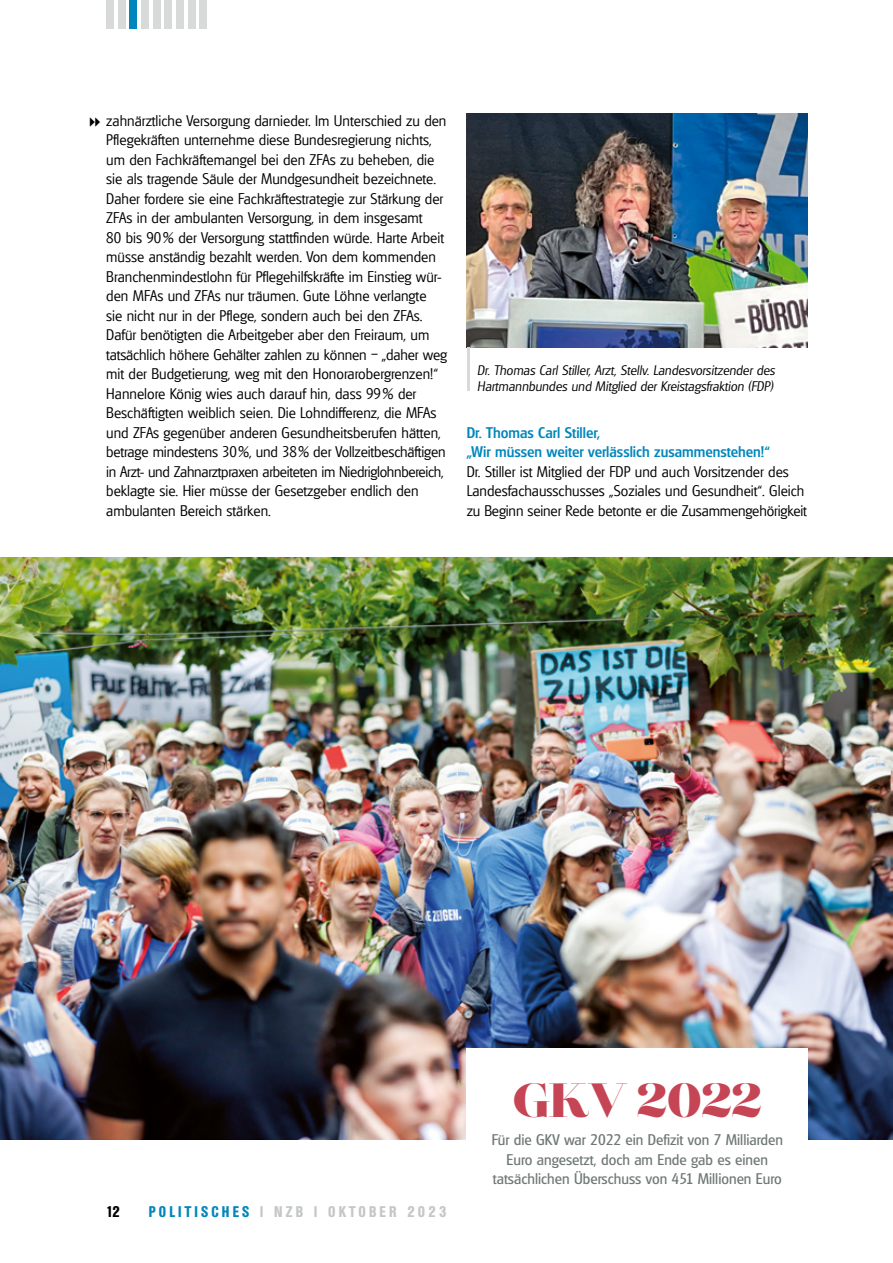
<style>
.page{position:relative;width:893px;height:1263px;background:#fff}
.page>*{position:absolute;margin:0;border:0;box-sizing:border-box;transform-origin:0 0}
.t1{font:48px "Lust Didone";color:#c64554}
.t2{font:300 15px/19.5px "Glasgow";color:#000}
.t3{font:15px/19.5px "Glasgow";color:#6f7876;text-align:center}
.t4{font:500 15px/19.5px "Glasgow";color:#0086bc}
.t5{font:700 condensed 15px "Olympia";letter-spacing:.215em;color:#c5c7c7}
.t6{font:700 condensed 15px "Olympia";color:#000}
.t7{font:italic 300 13.5px/16.2px "Glasgow";color:#000}
.s1{color:#0086bc}
</style>
<div class="page">
<div style="left:106px;top:0;width:8px;height:28px;background:#d8dada"></div>
<div style="left:118px;top:0;width:8px;height:28px;background:#d8dada"></div>
<div style="left:130px;top:0;width:7px;height:28px;background:#0086bc"></div>
<div style="left:141px;top:0;width:8px;height:28px;background:#d8dada"></div>
<div style="left:153px;top:0;width:8px;height:28px;background:#d8dada"></div>
<div style="left:165px;top:0;width:7px;height:28px;background:#d8dada"></div>
<div style="left:176px;top:0;width:8px;height:28px;background:#d8dada"></div>
<div style="left:188px;top:0;width:8px;height:28px;background:#d8dada"></div>
<div style="left:200px;top:0;width:7px;height:28px;background:#d8dada"></div>
<img style="left:0;top:557px;width:893px;height:583px">
<img style="left:467px;top:113px;width:341px;height:234px">
<hr style="left:467px;top:347px;width:3px;height:44px;background:#d8dada">
<div style="left:467px;top:1048px;width:341px;height:157px;background:#fff"></div>
<p class="t2" style="left:106px;top:111px;width:342px">zahnärztliche Versorgung darnieder. Im Unterschied zu den Pflegekräften unternehme diese Bundesregierung nichts, um den Fachkräftemangel bei den ZFAs zu beheben, die sie als tragende Säule der Mundgesundheit bezeichnete.<br>Daher fordere sie eine Fachkräftestrategie zur Stärkung der ZFAs in der ambulanten Versorgung, in dem insgesamt<br>80 bis 90 % der Versorgung stattfinden würde. Harte Arbeit müsse anständig bezahlt werden. Von dem kommenden Branchenmindestlohn für Pflegehilfskräfte im Einstieg wür&shy;den MFAs und ZFAs nur träumen. Gute Löhne verlangte<br>sie nicht nur in der Pflege, sondern auch bei den ZFAs.<br>Dafür benötigten die Arbeitgeber aber den Freiraum, um tatsächlich höhere Gehälter zahlen zu können - „daher weg mit der Budgetierung, weg mit den Honorarobergrenzen!“ Hannelore König wies auch darauf hin, dass 99 % der Beschäftigten weiblich seien. Die Lohndifferenz, die MFAs und ZFAs gegenüber anderen Gesundheitsberufen hätten, betrage mindestens 30 %, und 38 % der Vollzeitbeschäftigen in Arzt- und Zahnarztpraxen arbeiteten im Niedriglohnbereich, beklagte sie. Hier müsse der Gesetzgeber endlich den ambulanten Bereich stärken.</p>
<p class="t7" style="left:477px;top:362px;width:299px">Dr. Thomas Carl Stiller, Arzt, Stellv. Landesvorsitzender des<br>Hartmannbundes und Mitglied der Kreistagsfraktion (FDP)</p>
<p class="t4" style="left:467px;top:423px;width:305px">Dr. Thomas Carl Stiller,<br>„Wir müssen weiter verlässlich zusammenstehen!“</p>
<p class="t2" style="left:467px;top:462px;width:342px">Dr. Stiller ist Mitglied der FDP und auch Vorsitzender des<br>Landesfachausschusses „Soziales und Gesundheit“. Gleich zu Beginn seiner Rede betonte er die Zusammengehörigkeit</p>
<p class="t6" style="left:106px;top:1203px;width:15px">12</p>
<p class="t5" style="left:149px;top:1203px;width:299px"><span class="s1">POLITISCHES</span> | NZB | OKTOBER 2023</p>
<h1 class="t1" style="left:513px;top:1070px;width:250px">GKV 2022</h1>
<p class="t3" style="left:492px;top:1130px;width:293px">Für die GKV war 2022 ein Defizit von 7 Milliarden<br>Euro angesetzt, doch am Ende gab es einen tatsächlichen Überschuss von 451 Millionen Euro</p>
</div>
